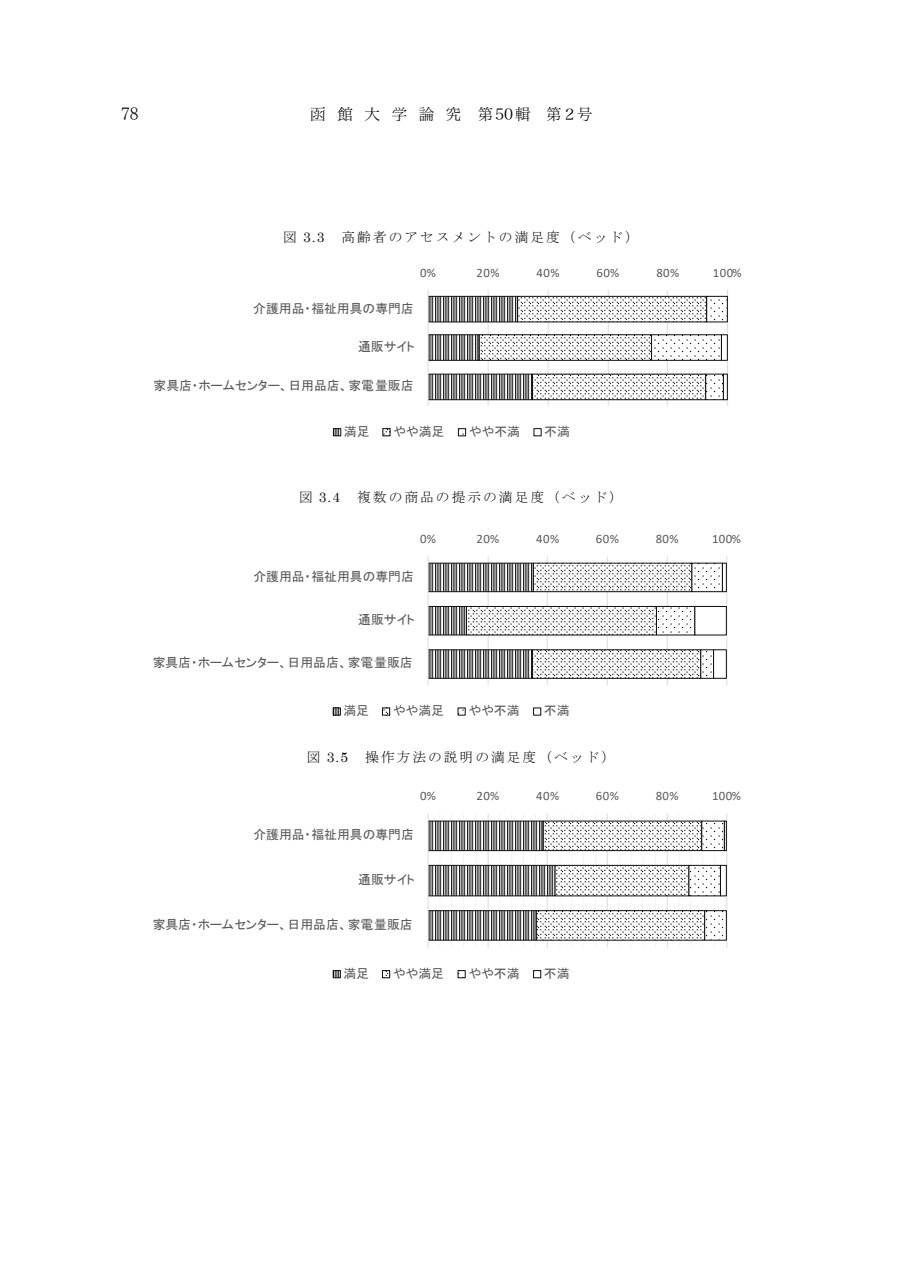
<style>
.page{position:relative;width:903px;height:1275px;background:#fff}
.page>*{position:absolute;margin:0;border:0;box-sizing:border-box;transform-origin:0 0}
.t1{font:16.8px "Hira Min Pro N W2";color:#000;scale:.9 1}
.t2{font:15.58px "Hira Min Pro N W2";color:#000}
.t3{font:13.83px "MS Mincho";letter-spacing:.145em;color:#0d0d0d}
.t4{font:12.78px "MS P Gothic";color:#5a5a5a}
.t5{font:12.78px "Calibri";letter-spacing:.03em;color:#5a5a5a}
.s1{font-family:"Century"}
</style>
<div class="page">
<hr style="left:488px;top:290px;width:1px;height:116px;background:#dbdbdb">
<hr style="left:548px;top:290px;width:1px;height:116px;background:#dbdbdb">
<hr style="left:608px;top:290px;width:1px;height:116px;background:#dbdbdb">
<hr style="left:667px;top:290px;width:1px;height:116px;background:#dbdbdb">
<hr style="left:727px;top:290px;width:1px;height:116px;background:#dbdbdb">
<svg style="left:429px;top:295px;width:299px;height:106px"></svg>
<hr style="left:428px;top:290px;width:1px;height:116px;background:#dbdbdb">
<svg style="left:335px;top:430px;width:4px;height:4px"></svg>
<div style="left:333px;top:428px;width:8px;height:8px;border:1px solid #0d0d0d"></div>
<div style="left:382px;top:428px;width:9px;height:8px;border:1px solid #0d0d0d"></div>
<div style="left:458px;top:428px;width:8px;height:8px;border:1px solid #0d0d0d"></div>
<div style="left:533px;top:428px;width:9px;height:8px;border:1px solid #0d0d0d"></div>
<hr style="left:488px;top:556px;width:1px;height:129px;background:#dbdbdb">
<hr style="left:547px;top:556px;width:1px;height:129px;background:#dbdbdb">
<hr style="left:607px;top:556px;width:1px;height:129px;background:#dbdbdb">
<hr style="left:667px;top:556px;width:1px;height:129px;background:#dbdbdb">
<hr style="left:726px;top:556px;width:1px;height:129px;background:#dbdbdb">
<svg style="left:429px;top:562px;width:298px;height:117px"></svg>
<hr style="left:428px;top:556px;width:1px;height:129px;background:#dbdbdb">
<svg style="left:335px;top:709px;width:4px;height:5px"></svg>
<div style="left:333px;top:707px;width:8px;height:9px;border:1px solid #0d0d0d"></div>
<div style="left:382px;top:707px;width:8px;height:9px;border:1px solid #0d0d0d"></div>
<div style="left:533px;top:707px;width:8px;height:9px;border:1px solid #0d0d0d"></div>
<hr style="left:439px;top:813px;width:1px;height:135px;background:#f4f4f4">
<hr style="left:451px;top:813px;width:1px;height:135px;background:#f4f4f4">
<hr style="left:463px;top:813px;width:1px;height:135px;background:#f4f4f4">
<hr style="left:476px;top:813px;width:1px;height:135px;background:#f4f4f4">
<hr style="left:499px;top:813px;width:1px;height:135px;background:#f4f4f4">
<hr style="left:511px;top:813px;width:1px;height:135px;background:#f4f4f4">
<hr style="left:523px;top:813px;width:1px;height:135px;background:#f4f4f4">
<hr style="left:535px;top:813px;width:1px;height:135px;background:#f4f4f4">
<hr style="left:559px;top:813px;width:1px;height:135px;background:#f4f4f4">
<hr style="left:571px;top:813px;width:1px;height:135px;background:#f4f4f4">
<hr style="left:583px;top:813px;width:1px;height:135px;background:#f4f4f4">
<hr style="left:595px;top:813px;width:1px;height:135px;background:#f4f4f4">
<hr style="left:618px;top:813px;width:1px;height:135px;background:#f4f4f4">
<hr style="left:630px;top:813px;width:1px;height:135px;background:#f4f4f4">
<hr style="left:642px;top:813px;width:1px;height:135px;background:#f4f4f4">
<hr style="left:655px;top:813px;width:1px;height:135px;background:#f4f4f4">
<hr style="left:679px;top:813px;width:1px;height:135px;background:#f4f4f4">
<hr style="left:690px;top:813px;width:1px;height:135px;background:#f4f4f4">
<hr style="left:702px;top:813px;width:1px;height:135px;background:#f4f4f4">
<hr style="left:714px;top:813px;width:1px;height:135px;background:#f4f4f4">
<hr style="left:488px;top:813px;width:1px;height:135px;background:#dbdbdb">
<hr style="left:547px;top:813px;width:1px;height:135px;background:#dbdbdb">
<hr style="left:607px;top:813px;width:1px;height:135px;background:#dbdbdb">
<hr style="left:667px;top:813px;width:1px;height:135px;background:#dbdbdb">
<hr style="left:726px;top:813px;width:1px;height:135px;background:#dbdbdb">
<svg style="left:429px;top:820px;width:298px;height:121px"></svg>
<hr style="left:428px;top:813px;width:1px;height:135px;background:#dbdbdb">
<svg style="left:335px;top:972px;width:4px;height:4px"></svg>
<div style="left:333px;top:970px;width:8px;height:8px;border:1px solid #0d0d0d"></div>
<div style="left:382px;top:970px;width:8px;height:8px;border:1px solid #0d0d0d"></div>
<div style="left:457px;top:970px;width:9px;height:8px;border:1px solid #0d0d0d"></div>
<div style="left:533px;top:970px;width:8px;height:8px;border:1px solid #0d0d0d"></div>
<h1 class="t1" style="left:121px;top:100px;width:21px">78</h1>
<p class="t2" style="left:310px;top:101px;width:284px">函 館 大 学 論 究　第50輯　第２号</p>
<p class="t3" style="left:283px;top:230px;width:357px">図 <span class="s1">3.3</span> 高齢者のアセスメントの満足度（ベッド）</p>
<p class="t5" style="left:420px;top:264px;width:18px">0%</p>
<p class="t5" style="left:477px;top:264px;width:24px">20%</p>
<p class="t5" style="left:536px;top:264px;width:24px">40%</p>
<p class="t5" style="left:596px;top:264px;width:24px">60%</p>
<p class="t5" style="left:656px;top:264px;width:24px">80%</p>
<p class="t5" style="left:713px;top:264px;width:30px">100%</p>
<p class="t4" style="left:253px;top:302px;width:162px">介護用品・福祉用具の専門店</p>
<p class="t4" style="left:358px;top:340px;width:58px">通販サイト</p>
<p class="t4" style="left:154px;top:379px;width:261px">家具店・ホームセンター、日用品店、家電量販店</p>
<p class="t4" style="left:344px;top:425px;width:27px">満足</p>
<p class="t4" style="left:393px;top:425px;width:53px">やや満足</p>
<p class="t4" style="left:469px;top:425px;width:53px">やや不満</p>
<p class="t4" style="left:544px;top:425px;width:27px">不満</p>
<p class="t3" style="left:299px;top:490px;width:325px">図 <span class="s1">3.4</span> 複数の商品の提示の満足度（ベッド）</p>
<p class="t5" style="left:420px;top:530px;width:18px">0%</p>
<p class="t5" style="left:476px;top:530px;width:24px">20%</p>
<p class="t5" style="left:536px;top:530px;width:24px">40%</p>
<p class="t5" style="left:596px;top:530px;width:24px">60%</p>
<p class="t5" style="left:656px;top:530px;width:24px">80%</p>
<p class="t5" style="left:712px;top:530px;width:30px">100%</p>
<p class="t4" style="left:253px;top:570px;width:162px">介護用品・福祉用具の専門店</p>
<p class="t4" style="left:358px;top:613px;width:58px">通販サイト</p>
<p class="t4" style="left:153px;top:656px;width:261px">家具店・ホームセンター、日用品店、家電量販店</p>
<p class="t4" style="left:343px;top:704px;width:27px">満足</p>
<p class="t4" style="left:393px;top:704px;width:53px">やや満足</p>
<p class="t4" style="left:468px;top:704px;width:53px">やや不満</p>
<p class="t4" style="left:544px;top:704px;width:27px">不満</p>
<p class="t3" style="left:307px;top:750px;width:310px">図 <span class="s1">3.5</span> 操作方法の説明の満足度（ベッド）</p>
<p class="t5" style="left:420px;top:787px;width:18px">0%</p>
<p class="t5" style="left:476px;top:787px;width:24px">20%</p>
<p class="t5" style="left:536px;top:787px;width:24px">40%</p>
<p class="t5" style="left:596px;top:787px;width:24px">60%</p>
<p class="t5" style="left:656px;top:787px;width:24px">80%</p>
<p class="t5" style="left:712px;top:787px;width:30px">100%</p>
<p class="t4" style="left:253px;top:828px;width:162px">介護用品・福祉用具の専門店</p>
<p class="t4" style="left:358px;top:873px;width:58px">通販サイト</p>
<p class="t4" style="left:153px;top:918px;width:261px">家具店・ホームセンター、日用品店、家電量販店</p>
<p class="t4" style="left:343px;top:967px;width:27px">満足</p>
<p class="t4" style="left:393px;top:967px;width:53px">やや満足</p>
<p class="t4" style="left:468px;top:967px;width:53px">やや不満</p>
<p class="t4" style="left:544px;top:967px;width:27px">不満</p>
</div>
